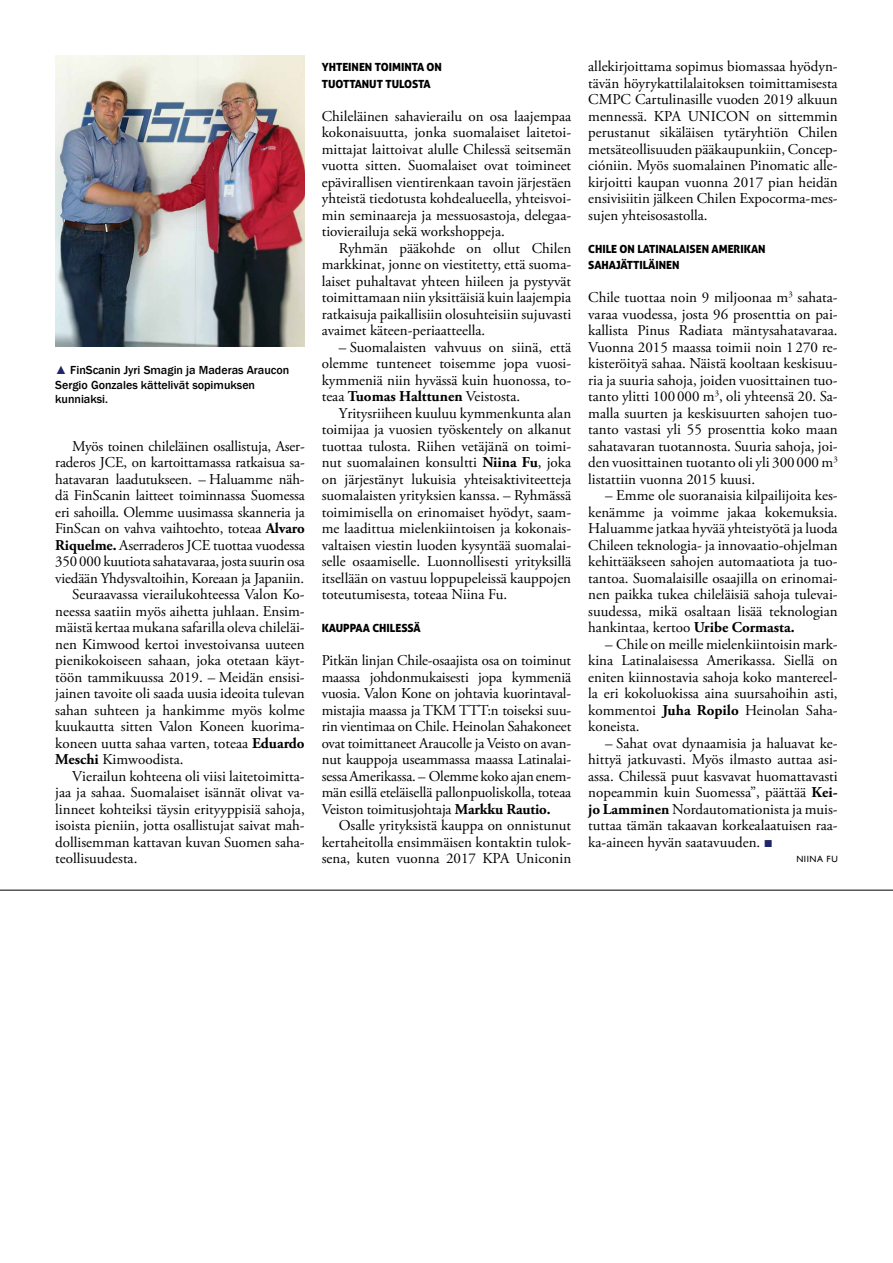
<style>
.page{position:relative;width:893px;height:1263px;background:#fff}
.page>*{position:absolute;margin:0;border:0;box-sizing:border-box;transform-origin:0 0}
.t1{font:15px/16.5px "Adobe Garamond Pro";color:#000;text-align:justify}
.t2{font:500 12px/14.2px "Franklin Gothic";color:#000}
.t3{font:11.25px/16.5px "Aller Display";color:#000}
.t4{font:9px "Gill Sans";letter-spacing:.06em;color:#000}
.s1{color:#1e2568}
.s2{font-weight:700}
.s3{font-family:"Arial";color:#1e2568}
</style>
<div class="page">
<img style="left:55px;top:55px;width:250px;height:292px">
<hr style="left:0;top:890px;width:893px;height:1px;background:#000">
<p class="t2" style="left:55px;top:363px;width:236px"><span class="s1">▲</span> FinScanin Jyri Smagin ja Maderas Araucon<br>Sergio Gonzales kättelivät sopimuksen kunniaksi.</p>
<p class="t1" style="left:72px;top:438px;width:234px">Myös toinen chileläinen osallistuja, Aser-</p>
<p class="t1" style="left:55px;top:455px;width:251px">raderos JCE, on kartoittamassa ratkaisua sa-</p>
<p class="t1" style="left:55px;top:471px;width:251px">hatavaran laadutukseen. – Haluamme näh-</p>
<p class="t1" style="left:55px;top:488px;width:251px">dä FinScanin laitteet toiminnassa Suomessa</p>
<p class="t1" style="left:55px;top:504px;width:251px">eri sahoilla. Olemme uusimassa skanneria ja</p>
<p class="t1" style="left:55px;top:521px;width:251px">FinScan on vahva vaihtoehto, toteaa <span class="s2">Alvaro</span></p>
<p class="t1" style="left:55px;top:537px;width:251px"><span class="s2">Riquelme.</span> Aserraderos JCE tuottaa vuodessa</p>
<p class="t1" style="left:55px;top:554px;width:251px">350 000 kuutiota sahatavaraa, josta suurin osa</p>
<p class="t1" style="left:55px;top:570px;width:250px">viedään Yhdysvaltoihin, Koreaan ja Japaniin.</p>
<p class="t1" style="left:72px;top:587px;width:234px">Seuraavassa vierailukohteessa Valon Ko-</p>
<p class="t1" style="left:55px;top:603px;width:251px">neessa saatiin myös aihetta juhlaan. Ensim-</p>
<p class="t1" style="left:55px;top:620px;width:251px">mäistä kertaa mukana safarilla oleva chileläi-</p>
<p class="t1" style="left:55px;top:636px;width:251px">nen Kimwood kertoi investoivansa uuteen</p>
<p class="t1" style="left:55px;top:653px;width:251px">pienikokoiseen sahaan, joka otetaan käyt-</p>
<p class="t1" style="left:55px;top:669px;width:251px">töön tammikuussa 2019. – Meidän ensisi-</p>
<p class="t1" style="left:55px;top:686px;width:251px">jainen tavoite oli saada uusia ideoita tulevan</p>
<p class="t1" style="left:55px;top:702px;width:251px">sahan suhteen ja hankimme myös kolme</p>
<p class="t1" style="left:55px;top:719px;width:251px">kuukautta sitten Valon Koneen kuorima-</p>
<p class="t1" style="left:55px;top:735px;width:251px">koneen uutta sahaa varten, toteaa <span class="s2">Eduardo</span></p>
<p class="t1" style="left:55px;top:752px;width:130px"><span class="s2">Meschi</span> Kimwoodista.</p>
<p class="t1" style="left:72px;top:768px;width:234px">Vierailun kohteena oli viisi laitetoimitta-</p>
<p class="t1" style="left:55px;top:785px;width:251px">jaa ja sahaa. Suomalaiset isännät olivat va-</p>
<p class="t1" style="left:55px;top:801px;width:251px">linneet kohteiksi täysin erityyppisiä sahoja,</p>
<p class="t1" style="left:55px;top:818px;width:251px">isoista pieniin, jotta osallistujat saivat mah-</p>
<p class="t1" style="left:55px;top:834px;width:251px">dollisemman kattavan kuvan Suomen saha-</p>
<p class="t1" style="left:55px;top:851px;width:84px">teollisuudesta.</p>
<p class="t3" style="left:322px;top:59px;width:122px">YHTEINEN TOIMINTA ON<br>TUOTTANUT TULOSTA</p>
<p class="t1" style="left:322px;top:108px;width:251px">Chileläinen sahavierailu on osa laajempaa kokonaisuutta, jonka suomalaiset laitetoi&shy;mittajat laittoivat alulle Chilessä seitsemän vuotta sitten. Suomalaiset ovat toimineet epävirallisen vientirenkaan tavoin järjestäen yhteistä tiedotusta kohdealueella, yhteisvoi&shy;min seminaareja ja messuosastoja, delegaa&shy;tiovierailuja sekä workshoppeja.</p>
<p class="t1" style="left:322px;top:240px;width:251px;text-indent:17px">Ryhmän pääkohde on ollut Chilen markkinat, jonne on viestitetty, että suoma&shy;laiset puhaltavat yhteen hiileen ja pystyvät toimittamaan niin yksittäisiä kuin laajempia ratkaisuja paikallisiin olosuhteisiin sujuvasti avaimet käteen-periaatteella.</p>
<p class="t1" style="left:322px;top:339px;width:251px;text-indent:17px">– Suomalaisten vahvuus on siinä, että olemme tunteneet toisemme jopa vuosi&shy;kymmeniä niin hyvässä kuin huonossa, to&shy;teaa <span class="s2">Tuomas Halttunen</span> Veistosta.</p>
<p class="t1" style="left:322px;top:405px;width:251px;text-indent:17px">Yritysriiheen kuuluu kymmenkunta alan toimijaa ja vuosien työskentely on alkanut tuottaa tulosta. Riihen vetäjänä on toimi&shy;nut suomalainen konsultti <span class="s2">Niina Fu</span>, joka on järjestänyt lukuisia yhteisaktiviteetteja suomalaisten yrityksien kanssa. – Ryhmässä toimimisella on erinomaiset hyödyt, saam&shy;me laadittua mielenkiintoisen ja kokonais&shy;valtaisen viestin luoden kysyntää suomalai&shy;selle osaamiselle. Luonnollisesti yrityksillä itsellään on vastuu loppupeleissä kauppojen toteutumisesta, toteaa Niina Fu.</p>
<p class="t3" style="left:322px;top:620px;width:101px">KAUPPAA CHILESSÄ</p>
<p class="t1" style="left:322px;top:653px;width:251px">Pitkän linjan Chile-osaajista osa on toiminut maassa johdonmukaisesti jopa kymmeniä vuosia. Valon Kone on johtavia kuorintaval&shy;mistajia maassa ja TKM TTT:n toiseksi suu&shy;rin vientimaa on Chile. Heinolan Sahakoneet ovat toimittaneet Araucolle ja Veisto on avan&shy;nut kauppoja useammassa maassa Latinalai&shy;sessa Amerikassa. – Olemme koko ajan enem&shy;män esillä eteläisellä pallonpuoliskolla, toteaa Veiston toimitusjohtaja <span class="s2">Markku Rautio.</span></p>
<p class="t1" style="left:322px;top:818px;width:251px;text-indent:17px">Osalle yrityksistä kauppa on onnistunut kertaheitolla ensimmäisen kontaktin tulok&shy;sena, kuten vuonna 2017 KPA Uniconin</p>
<p class="t1" style="left:588px;top:59px;width:251px">allekirjoittama sopimus biomassaa hyödyn&shy;tävän höyrykattilalaitoksen toimittamisesta CMPC Cartulinasille vuoden 2019 alkuun mennessä. KPA UNICON on sittemmin perustanut sikäläisen tytäryhtiön Chilen metsäteollisuuden pääkaupunkiin, Concep&shy;cióniin. Myös suomalainen Pinomatic alle&shy;kirjoitti kaupan vuonna 2017 pian heidän ensivisiitin jälkeen Chilen Expocorma-mes&shy;sujen yhteisosastolla.</p>
<p class="t3" style="left:588px;top:240px;width:179px">CHILE ON LATINALAISEN AMERIKAN<br>SAHAJÄTTILÄINEN</p>
<p class="t1" style="left:588px;top:290px;width:251px">Chile tuottaa noin 9 miljoonaa m<sup>3</sup> sahata&shy;varaa vuodessa, josta 96 prosenttia on pai&shy;kallista Pinus Radiata mäntysahatavaraa.<br>Vuonna 2015 maassa toimii noin 1 270 re&shy;kisteröityä sahaa. Näistä kooltaan keskisuu&shy;ria ja suuria sahoja, joiden vuosittainen tuo&shy;tanto ylitti 100 000 m<sup>3</sup>, oli yhteensä 20. Sa&shy;malla suurten ja keskisuurten sahojen tuo&shy;tanto vastasi yli 55 prosenttia koko maan sahatavaran tuotannosta. Suuria sahoja, joi&shy;den vuosittainen tuotanto oli yli 300000 m<sup>3 </sup>listattiin vuonna 2015 kuusi.</p>
<p class="t1" style="left:588px;top:488px;width:251px;text-indent:17px">– Emme ole suoranaisia kilpailijoita kes&shy;kenämme ja voimme jakaa kokemuksia.<br>Haluamme jatkaa hyvää yhteistyötä ja luoda Chileen teknologia- ja innovaatio-ohjelman kehittääkseen sahojen automaatiota ja tuo&shy;tantoa. Suomalaisille osaajilla on erinomai&shy;nen paikka tukea chileläisiä sahoja tulevai&shy;suudessa, mikä osaltaan lisää teknologian hankintaa, kertoo <span class="s2">Uribe Cormasta.</span></p>
<p class="t1" style="left:588px;top:636px;width:251px;text-indent:17px">– Chile on meille mielenkiintoisin mark&shy;kina Latinalaisessa Amerikassa. Siellä on eniten kiinnostavia sahoja koko mantereel&shy;la eri kokoluokissa aina suursahoihin asti, kommentoi <span class="s2">Juha Ropilo</span> Heinolan Saha&shy;koneista.</p>
<p class="t1" style="left:588px;top:735px;width:251px;text-indent:17px">– Sahat ovat dynaamisia ja haluavat ke&shy;hittyä jatkuvasti. Myös ilmasto auttaa asi&shy;assa. Chilessä puut kasvavat huomattavasti nopeammin kuin Suomessa”, päättää <span class="s2">Kei&shy;jo Lamminen</span> Nordautomationista ja muis&shy;tuttaa tämän takaavan korkealaatuisen raa&shy;ka-aineen hyvän saatavuuden. <span class="s3">■</span></p>
<p class="t4" style="left:796px;top:853px;width:43px">NIINA FU</p>
</div>
